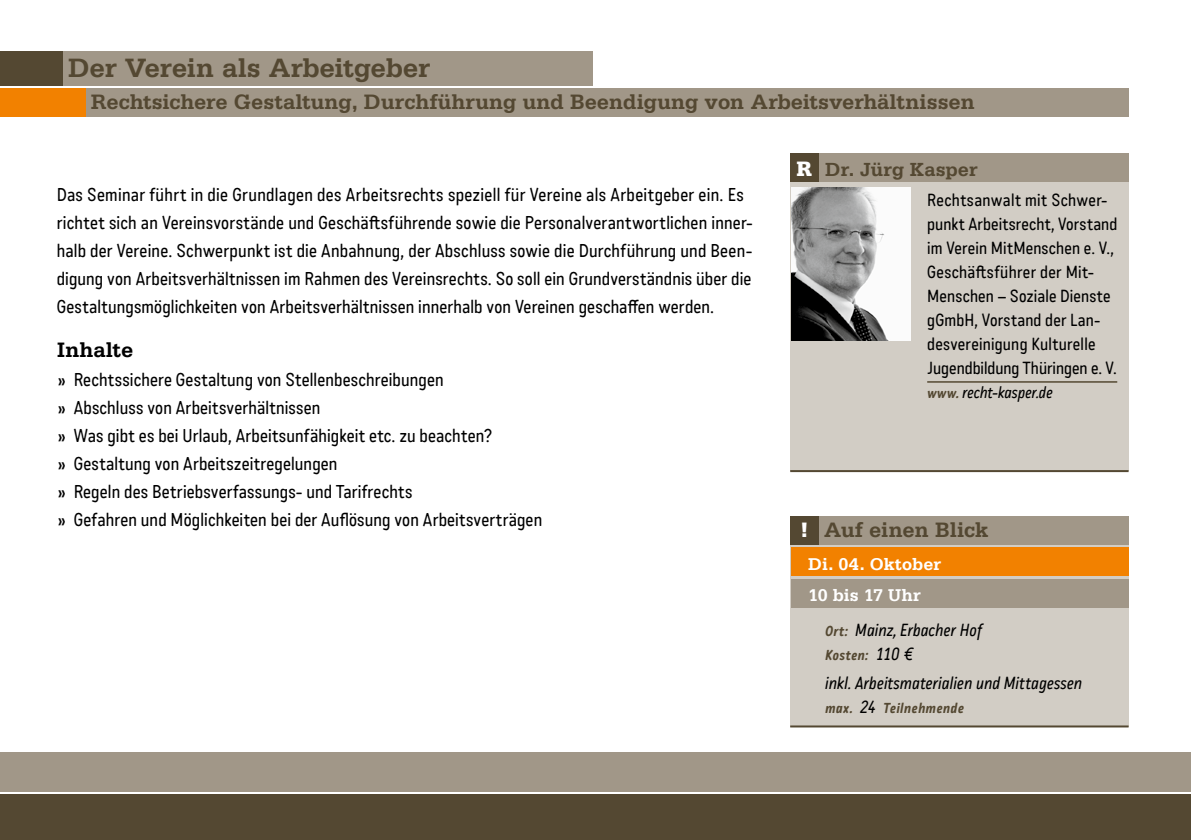
<style>
.page{position:relative;width:1191px;height:840px;background:#fff}
.page>*{position:absolute;margin:0;border:0;box-sizing:border-box;transform-origin:0 0}
.t1{font:700 28px "Serifa";letter-spacing:-.015em;color:#544832}
.t2{font:700 22px "Serifa";letter-spacing:-.005em;color:#544832}
.t3{font:700 22px "Serifa";color:#000}
.t4{font:900 22px "Serifa";color:#fff}
.t5{font:700 20px "Serifa";letter-spacing:.005em;color:#544832}
.t6{font:500 18px/28px "Katarine";letter-spacing:.01em;color:#000}
.t7{font:700 18px "Serifa";color:#fff}
.t8{font:500 17px/24px "Katarine";letter-spacing:.01em;color:#000}
.t9{font:italic 500 17px "Katarine";letter-spacing:.02em;color:#000}
.t10{font:italic 500 16px "Katarine";letter-spacing:.01em;color:#000}
.t11{font:italic 700 14px "Katarine";letter-spacing:.025em;color:#544832}
.s1{font-family:"Serifa";font-weight:700}
.s2{font-weight:700;font-size:14px;color:#544832}
.s3{font-weight:500;font-size:17px;color:#000}
</style>
<div class="page">
<div style="left:0;top:751px;width:1191px;height:40px;background:#a19788"></div>
<div style="left:0;top:794px;width:1191px;height:45px;background:#544832"></div>
<div style="left:790px;top:516px;width:338px;height:210px;background:#d2cdc5"></div>
<div style="left:790px;top:516px;width:338px;height:28px;background:#a19788"></div>
<div style="left:790px;top:181px;width:338px;height:290px;background:#d2cdc5"></div>
<div style="left:791px;top:153px;width:337px;height:28px;background:#a19788"></div>
<div style="left:791px;top:578px;width:337px;height:29px;background:#a19788"></div>
<div style="left:791px;top:547px;width:337px;height:28px;background:#f28100"></div>
<div style="left:0;top:88px;width:1128px;height:28px;background:#a19788"></div>
<div style="left:0;top:51px;width:592px;height:34px;background:#a19788"></div>
<hr style="left:927px;top:381px;width:190px;height:1px;background:#544832">
<img style="left:791px;top:187px;width:119px;height:153px">
<div style="left:0;top:51px;width:62px;height:34px;background:#544832"></div>
<hr style="left:790px;top:725px;width:338px;height:2px;background:#544832">
<div style="left:790px;top:516px;width:28px;height:28px;background:#544832"></div>
<hr style="left:790px;top:470px;width:338px;height:2px;background:#544832">
<div style="left:790px;top:153px;width:28px;height:28px;background:#544832"></div>
<div style="left:0;top:88px;width:85px;height:28px;background:#f28100"></div>
<h1 class="t1" style="left:68px;top:51px;width:364px">Der Verein als Arbeitgeber</h1>
<p class="t2" style="left:91px;top:89px;width:886px">Rechtsichere Gestaltung, Durchführung und Beendigung von Arbeitsverhältnissen</p>
<p class="t6" style="left:57px;top:181px;width:697px">Das Seminar führt in die Grundlagen des Arbeitsrechts speziell für Vereine als Arbeitgeber ein. Es richtet sich an Vereinsvorstände und Geschäftsführende sowie die Personalverantwortlichen inner&shy;halb der Vereine. Schwerpunkt ist die Anbahnung, der Abschluss sowie die Durchführung und Been&shy;digung von Arbeitsverhältnissen im Rahmen des Vereinsrechts. So soll ein Grundverständnis über die Gestaltungsmöglichkeiten von Arbeitsverhältnissen innerhalb von Vereinen geschaffen werden.</p>
<p class="t3" style="left:57px;top:336px;width:78px">Inhalte</p>
<p class="t6" style="left:57px;top:366px;width:487px"><span class="s1">»</span> Rechtssichere Gestaltung von Stellenbeschreibungen<br><span class="s1">»</span> Abschluss von Arbeitsverhältnissen<br><span class="s1">»</span> Was gibt es bei Urlaub, Arbeitsunfähigkeit etc. zu beachten?<br><span class="s1">»</span> Gestaltung von Arbeitszeitregelungen<br><span class="s1">»</span> Regeln des Betriebsverfassungs- und Tarifrechts<br><span class="s1">»</span> Gefahren und Möglichkeiten bei der Auflösung von Arbeitsverträgen</p>
<p class="t4" style="left:796px;top:155px;width:17px">R</p>
<p class="t5" style="left:825px;top:157px;width:154px">Dr. Jürg Kasper</p>
<p class="t8" style="left:927px;top:188px;width:192px">Rechtsanwalt mit Schwer&shy;punkt Arbeitsrecht, Vorstand im Verein MitMenschen e. V.,<br>Geschäftsführer der Mit-<br>Menschen – Soziale Dienste gGmbH, Vorstand der Lan&shy;desvereinigung Kulturelle<br>Jugendbildung Thüringen e. V.</p>
<p class="t10" style="left:927px;top:382px;width:127px"><span class="s2">www.</span> recht-kasper.de</p>
<p class="t4" style="left:800px;top:516px;width:10px">!</p>
<p class="t2" style="left:824px;top:516px;width:166px">Auf einen Blick</p>
<p class="t7" style="left:808px;top:553px;width:135px">Di. 04. Oktober</p>
<p class="t7" style="left:808px;top:584px;width:114px">10 bis 17 Uhr</p>
<p class="t9" style="left:825px;top:619px;width:158px"><span class="s2">Ort:</span> Mainz, Erbacher Hof</p>
<p class="t11" style="left:825px;top:646px;width:90px">Kosten: <span class="s3">110 €</span></p>
<p class="t9" style="left:825px;top:672px;width:258px">inkl. Arbeitsmaterialien und Mittagessen</p>
<p class="t11" style="left:825px;top:699px;width:140px">max. <span class="s3">24</span> Teilnehmende</p>
</div>
